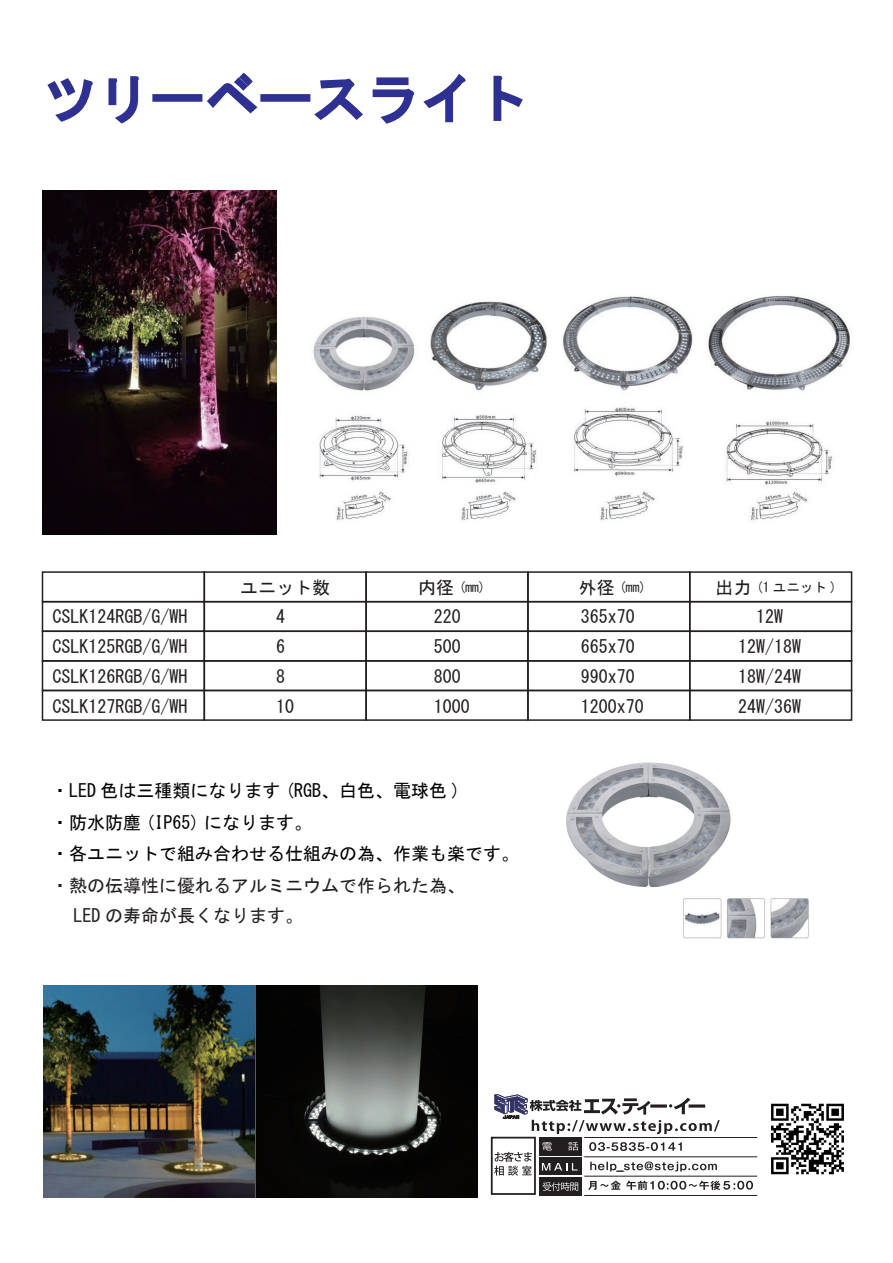
<style>
.page{position:relative;width:893px;height:1263px;background:#fff}
.page>*{position:absolute;margin:0;border:0;box-sizing:border-box;transform-origin:0 0}
.t1{font:54px "MS Gothic";color:#2e3092}
.t2{font:18px/30px "MS Gothic";color:#231f20}
.t3{font:18px/31.5px "MS Gothic";color:#030303}
.t4{font:13.5px "MS Gothic";color:#231f20}
.s1{font-size:18px}
</style>
<div class="page">
<img style="left:42px;top:191px;width:234px;height:344px">
<img style="left:683px;top:898px;width:126px;height:41px">
<img style="left:313px;top:295px;width:538px;height:227px">
<svg style="left:47px;top:78px;width:46px;height:44px"></svg>
<svg style="left:108px;top:76px;width:31px;height:48px"></svg>
<div style="left:152px;top:94px;width:50px;height:8px;border:3px solid #2e3092"></div>
<svg style="left:207px;top:72px;width:51px;height:42px"></svg>
<div style="left:260px;top:94px;width:50px;height:8px;border:3px solid #2e3092"></div>
<svg style="left:314px;top:78px;width:49px;height:42px"></svg>
<svg style="left:372px;top:77px;width:42px;height:47px"></svg>
<svg style="left:423px;top:74px;width:41px;height:49px"></svg>
<svg style="left:493px;top:75px;width:30px;height:46px"></svg>
<img style="left:44px;top:985px;width:434px;height:213px">
<img style="left:566px;top:762px;width:165px;height:126px">
<div style="left:42px;top:571px;width:163px;height:31px;border:2px solid #231f20"></div>
<div style="left:204px;top:571px;width:163px;height:31px;border:2px solid #231f20"></div>
<div style="left:365px;top:571px;width:164px;height:31px;border:2px solid #231f20"></div>
<div style="left:527px;top:571px;width:163px;height:31px;border:2px solid #231f20"></div>
<div style="left:689px;top:571px;width:163px;height:31px;border:2px solid #231f20"></div>
<div style="left:42px;top:601px;width:163px;height:31px;border:2px solid #231f20"></div>
<div style="left:204px;top:601px;width:163px;height:31px;border:2px solid #231f20"></div>
<div style="left:365px;top:601px;width:164px;height:31px;border:2px solid #231f20"></div>
<div style="left:527px;top:601px;width:163px;height:31px;border:2px solid #231f20"></div>
<div style="left:689px;top:601px;width:163px;height:31px;border:2px solid #231f20"></div>
<div style="left:42px;top:630px;width:163px;height:32px;border:2px solid #231f20"></div>
<div style="left:204px;top:630px;width:163px;height:32px;border:2px solid #231f20"></div>
<div style="left:365px;top:630px;width:164px;height:32px;border:2px solid #231f20"></div>
<div style="left:527px;top:630px;width:163px;height:32px;border:2px solid #231f20"></div>
<div style="left:689px;top:630px;width:163px;height:32px;border:2px solid #231f20"></div>
<div style="left:42px;top:660px;width:163px;height:31px;border:2px solid #231f20"></div>
<div style="left:204px;top:660px;width:163px;height:31px;border:2px solid #231f20"></div>
<div style="left:365px;top:660px;width:164px;height:31px;border:2px solid #231f20"></div>
<div style="left:527px;top:660px;width:163px;height:31px;border:2px solid #231f20"></div>
<div style="left:689px;top:660px;width:163px;height:31px;border:2px solid #231f20"></div>
<div style="left:42px;top:690px;width:163px;height:31px;border:2px solid #231f20"></div>
<div style="left:204px;top:690px;width:163px;height:31px;border:2px solid #231f20"></div>
<div style="left:365px;top:690px;width:164px;height:31px;border:2px solid #231f20"></div>
<div style="left:527px;top:690px;width:163px;height:31px;border:2px solid #231f20"></div>
<div style="left:689px;top:690px;width:163px;height:31px;border:2px solid #231f20"></div>
<div style="left:539px;top:1177px;width:43px;height:18px;background:#231f20"></div>
<svg style="left:543px;top:1182px;width:35px;height:9px"></svg>
<div style="left:539px;top:1158px;width:43px;height:17px;background:#231f20"></div>
<svg style="left:542px;top:1163px;width:36px;height:7px"></svg>
<div style="left:539px;top:1137px;width:43px;height:19px;background:#231f20"></div>
<svg style="left:542px;top:1142px;width:10px;height:8px"></svg>
<svg style="left:568px;top:1142px;width:10px;height:8px"></svg>
<svg style="left:589px;top:1142px;width:93px;height:9px"></svg>
<svg style="left:590px;top:1161px;width:127px;height:11px"></svg>
<svg style="left:588px;top:1180px;width:165px;height:10px"></svg>
<hr style="left:584px;top:1137px;width:173px;height:1px;background:#231f20">
<hr style="left:584px;top:1156px;width:173px;height:1px;background:#231f20">
<hr style="left:584px;top:1176px;width:173px;height:1px;background:#231f20">
<hr style="left:584px;top:1195px;width:173px;height:1px;background:#231f20">
<svg style="left:494px;top:1094px;width:226px;height:40px"></svg>
<div style="left:491px;top:1137px;width:45px;height:58px;background:#fff;border:2px solid #231f20"></div>
<svg style="left:494px;top:1152px;width:38px;height:23px"></svg>
<img style="left:771px;top:1103px;width:73px;height:72px">
<h1 class="t1" style="left:42px;top:71px;width:488px">ツリーベースライト</h1>
<p class="t2" style="left:240px;top:573px;width:91px">ユニット数</p>
<p class="t4" style="left:418px;top:581px;width:69px"><span class="s1">内径</span> (mm)</p>
<p class="t2" style="left:434px;top:601px;width:37px">220<br>500<br>800<br>1000</p>
<p class="t2" style="left:52px;top:601px;width:136px;text-align:justify">CSLK124RGB/G/WH CSLK125RGB/G/WH CSLK126RGB/G/WH CSLK127RGB/G/WH</p>
<p class="t2" style="left:276px;top:601px;width:19px">4<br>6<br>8<br>10</p>
<p class="t3" style="left:51px;top:775px;width:469px">・LED 色は三種類になります (RGB、白色、電球色 )<br>・防水防塵 (IP65) になります。<br>・各ユニットで組み合わせる仕組みの為、作業も楽です。</p>
<p class="t2" style="left:51px;top:870px;width:415px">・熱の伝導性に優れるアルミニウムで作られた為、　LED の寿命が長くなります。</p>
<p class="t4" style="left:579px;top:581px;width:69px"><span class="s1">外径</span> (mm)</p>
<p class="t2" style="left:581px;top:601px;width:64px">365x70<br>665x70<br>990x70<br>1200x70</p>
<p class="t2" style="left:738px;top:601px;width:64px">　12W<br>12W/18W<br>18W/24W<br>24W/36W</p>
<p class="t4" style="left:715px;top:581px;width:123px"><span class="s1">出力</span> (1 ユニット )</p>
</div>
